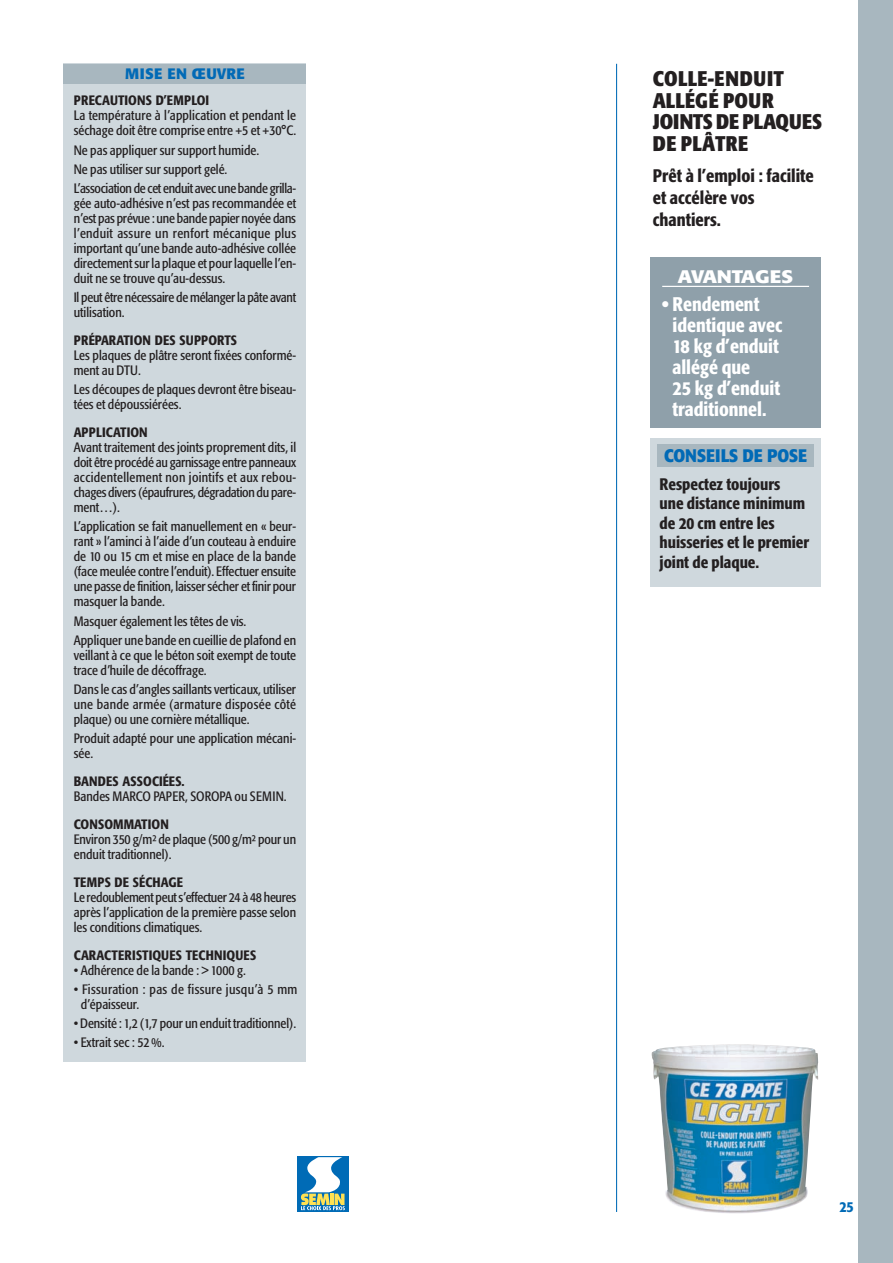
<style>
.page{position:relative;width:893px;height:1263px;background:#fff}
.page>*{position:absolute;margin:0;border:0;box-sizing:border-box;transform-origin:0 0}
.t1{font:700 condensed 21px/21.8px "Formata";color:#231f20}
.t2{font:500 condensed 19.5px/21px "Formata";color:#fff}
.t3{font:500 condensed 18px/21.6px "Formata";color:#231f20}
.t4{font:700 18px "Formata";letter-spacing:-.01em;color:#016ab6;scale:.9 1}
.t5{font:700 18px "Formata";letter-spacing:-.01em;color:#fff;scale:1.15 1}
.t6{font:500 condensed 16.5px/19.5px "Formata";color:#231f20}
.t7{font:700 15px "Formata";letter-spacing:.02em;color:#016ab6}
.t8{font:500 condensed 15px "Formata";color:#016ab6}
.t9{font:condensed 13.5px/15px "Formata";color:#231f20}
.t10{font:500 condensed 13.5px "Formata";letter-spacing:.01em;color:#231f20}
.t11{font:condensed 13.5px/15px "Formata";letter-spacing:-.02em;color:#231f20}
.t12{font:condensed 13.5px/15px "Formata";letter-spacing:.02em;color:#231f20}
</style>
<div class="page">
<div style="left:859px;top:0;width:34px;height:1263px;background:#a8b7bf"></div>
<hr style="left:616px;top:64px;width:1px;height:1148px;background:#016ab6">
<svg style="left:297px;top:1156px;width:52px;height:56px"></svg>
<div style="left:651px;top:438px;width:170px;height:148px;background:#cfd8dd"></div>
<div style="left:651px;top:257px;width:170px;height:171px;background:#8fa0aa"></div>
<div style="left:658px;top:444px;width:156px;height:23px;background:#a8b7bf"></div>
<hr style="left:662px;top:286px;width:147px;height:1px;background:#fff">
<div style="left:64px;top:64px;width:242px;height:998px;background:#cfd8dd"></div>
<div style="left:64px;top:64px;width:242px;height:19px;background:#a8b7bf"></div>
<img style="left:651px;top:1044px;width:167px;height:170px">
<p class="t7" style="left:125px;top:67px;width:121px">MISE EN ŒUVRE</p>
<p class="t10" style="left:74px;top:95px;width:137px">PRECAUTIONS D’EMPLOI</p>
<p class="t9" style="left:74px;top:109px;width:224px">La température à l’application et pendant le séchage doit être comprise entre +5 et +30°C.</p>
<p class="t9" style="left:74px;top:141px;width:224px;line-height:19.2px">Ne pas appliquer sur support humide.<br>Ne pas utiliser sur support gelé.<br>L’association de cet enduit avec une bande grilla-</p>
<p class="t9" style="left:74px;top:197px;width:224px;text-align:justify">gée auto-adhésive n’est pas recommandée et n’est pas prévue : une bande papier noyée dans l’enduit assure un renfort mécanique plus important qu’une bande auto-adhésive collée directement sur la plaque et pour laquelle l’en&shy;duit ne se trouve qu’au-dessus.</p>
<p class="t11" style="left:74px;top:291px;width:224px">Il peut être nécessaire de mélanger la pâte avant utilisation.</p>
<p class="t10" style="left:74px;top:335px;width:165px">PRÉPARATION DES SUPPORTS</p>
<p class="t9" style="left:74px;top:349px;width:224px">Les plaques de plâtre seront fixées conformé&shy;ment au DTU.</p>
<p class="t9" style="left:74px;top:383px;width:224px">Les découpes de plaques devront être biseau&shy;tées et dépoussiérées.</p>
<p class="t10" style="left:74px;top:427px;width:75px">APPLICATION</p>
<p class="t9" style="left:74px;top:441px;width:224px;text-align:justify">Avant traitement des joints proprement dits, il doit être procédé au garnissage entre panneaux accidentellement non jointifs et aux rebou&shy;chages divers (épaufrures, dégradation du pare&shy;ment…).</p>
<p class="t9" style="left:74px;top:520px;width:224px;text-align:justify">L’application se fait manuellement en « beur&shy;rant » l’aminci à l’aide d’un couteau à enduire de 10 ou 15 cm et mise en place de la bande (face meulée contre l’enduit). Effectuer ensuite une passe de finition, laisser sécher et finir pour masquer la bande.</p>
<p class="t9" style="left:74px;top:612px;width:224px;line-height:19.2px">Masquer également les têtes de vis.<br>Appliquer une bande en cueillie de plafond en</p>
<p class="t9" style="left:74px;top:649px;width:224px">veillant à ce que le béton soit exempt de toute trace d’huile de décoffrage.</p>
<p class="t9" style="left:74px;top:683px;width:224px;text-align:justify">Dans le cas d’angles saillants verticaux, utiliser une bande armée (armature disposée côté plaque) ou une cornière métallique.</p>
<p class="t9" style="left:74px;top:732px;width:224px">Produit adapté pour une application mécani&shy;sée.</p>
<p class="t10" style="left:74px;top:776px;width:112px">BANDES ASSOCIÉES.</p>
<p class="t9" style="left:74px;top:790px;width:214px">Bandes MARCO PAPER, SOROPA ou SEMIN.</p>
<p class="t10" style="left:74px;top:819px;width:97px">CONSOMMATION</p>
<p class="t9" style="left:74px;top:833px;width:224px">Environ 350 g/m² de plaque (500 g/m² pour un enduit traditionnel).</p>
<p class="t10" style="left:74px;top:876px;width:111px">TEMPS DE SÉCHAGE</p>
<p class="t9" style="left:74px;top:890px;width:224px;text-align:justify">Le redoublement peut s’effectuer 24 à 48 heures après l’application de la première passe selon les conditions climatiques.</p>
<p class="t10" style="left:74px;top:949px;width:184px">CARACTERISTIQUES TECHNIQUES</p>
<p class="t9" style="left:74px;top:963px;width:174px">• Adhérence de la bande : &gt; 1000 g.</p>
<p class="t12" style="left:81px;top:982px;width:218px;text-indent:-7px">• Fissuration : pas de fissure jusqu’à 5 mm d’épaisseur.</p>
<p class="t9" style="left:74px;top:1017px;width:224px">• Densité : 1,2 (1,7 pour un enduit traditionnel).</p>
<p class="t9" style="left:74px;top:1036px;width:92px">• Extrait sec : 52 %.</p>
<h1 class="t1" style="left:653px;top:69px;width:171px">COLLE-ENDUIT<br>ALLÉGÉ POUR<br>JOINTS DE PLAQUES<br>DE PLÂTRE</h1>
<h3 class="t3" style="left:653px;top:166px;width:162px">Prêt à l’emploi : facilite et accélère vos chantiers.</h3>
<h3 class="t5" style="left:678px;top:268px;width:102px">AVANTAGES</h3>
<h2 class="t2" style="left:672px;top:295px;width:111px;text-indent:-10px">• Rendement identique avec<br>18 kg d’enduit allégé que<br>25 kg d’enduit traditionnel.</h2>
<h3 class="t4" style="left:664px;top:447px;width:160px">CONSEILS DE POSE</h3>
<p class="t6" style="left:660px;top:476px;width:151px">Respectez toujours<br>une distance minimum de 20 cm entre les huisseries et le premier joint de plaque.</p>
<p class="t8" style="left:839px;top:1201px;width:16px">25</p>
</div>
